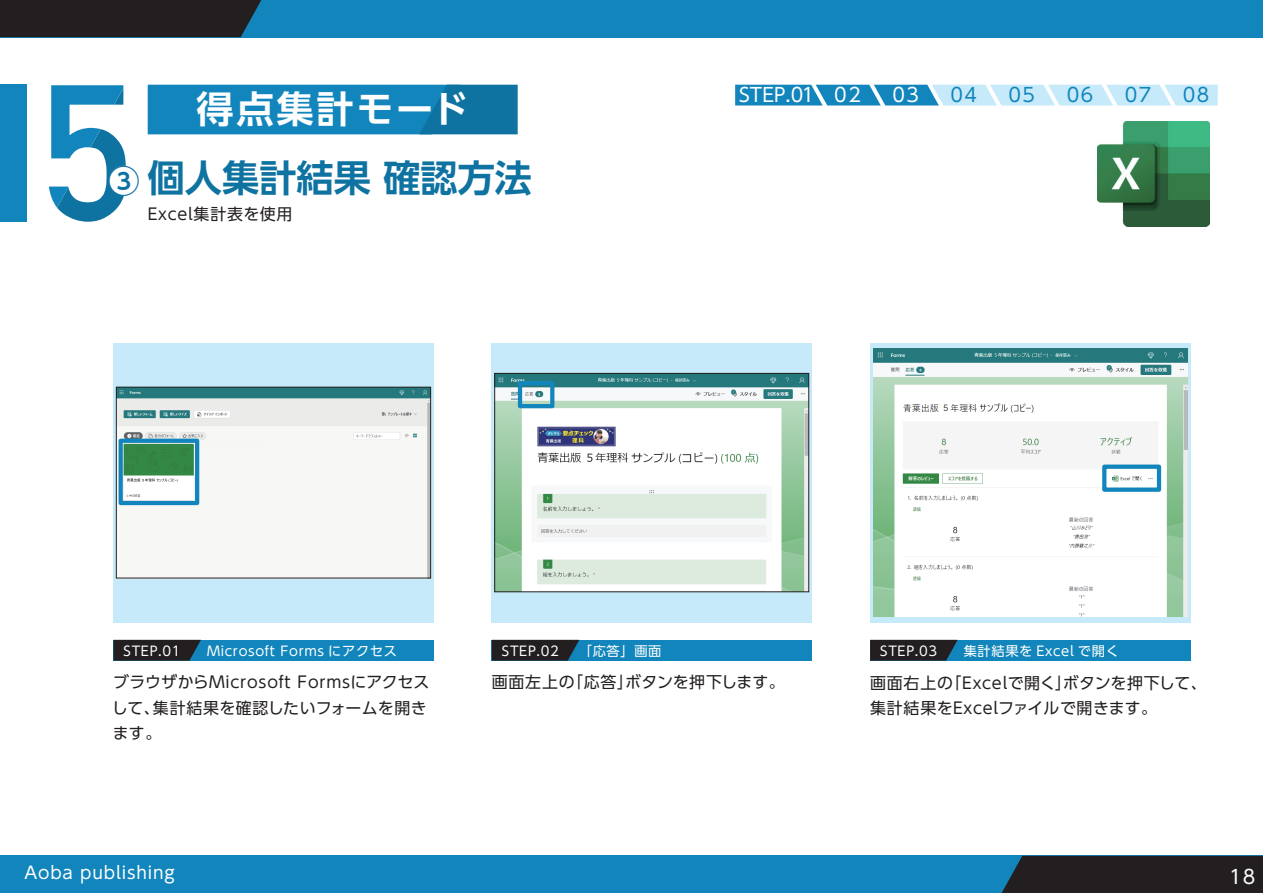
<style>
.page{position:relative;width:1263px;height:893px;background:#fff}
.page>*{position:absolute;margin:0;border:0;box-sizing:border-box;transform-origin:0 0}
.t1{font:700 37.2px "UD Shin Go Pro De";color:#0f73a2}
.t2{font:700 37.2px "UD Shin Go Pro De";letter-spacing:.075em;color:#fff}
.t3{font:700 31.95px "UD Shin Go Pro De";color:#0f73a2}
.t4{font:19.2px "UD Shin Go Pro";color:#fff}
.t5{font:19.2px "UD Shin Go Pro";letter-spacing:-.1em;color:#1286bc}
.t6{font:16.95px "UD Shin Go Pro";letter-spacing:.05em;color:#fff}
.t7{font:15.9px/25.5px "UD Shin Go Pro";letter-spacing:.035em;color:#231f20}
.t8{font:13.2px "UD Shin Go Pro";letter-spacing:.05em;color:#fff}
</style>
<div class="page">
<div style="left:0;top:0;width:1263px;height:37px;background:#1286bc"></div>
<div style="left:0;top:856px;width:1262px;height:37px;background:#1286bc"></div>
<div style="left:0;top:0;width:261px;height:37px;background:#231f20"></div>
<div style="left:1002px;top:856px;width:261px;height:37px;background:#231f20"></div>
<div style="left:0;top:85px;width:26px;height:137px;background:#1286bc"></div>
<svg style="left:49px;top:85px;width:77px;height:137px"></svg>
<svg style="left:148px;top:85px;width:370px;height:49px;background:#1181b6"></svg>
<div style="left:109px;top:166px;width:30px;height:29px;background:#fff;border-radius:50%"></div>
<div style="left:492px;top:343px;width:320px;height:279px;background:#c6eafa"></div>
<img style="left:496px;top:375px;width:311px;height:215px">
<div style="left:494px;top:373px;width:315px;height:219px;border:1px solid #231f20"></div>
<div style="left:870px;top:343px;width:320px;height:279px;background:linear-gradient(to right,#c6eafa,#c6eafa)"></div>
<div style="left:492px;top:640px;width:320px;height:21px;background:#1286bc"></div>
<svg style="left:492px;top:640px;width:87px;height:21px;background:#21272c"></svg>
<div style="left:870px;top:640px;width:320px;height:21px;background:#1286bc"></div>
<svg style="left:870px;top:640px;width:88px;height:21px;background:#21272d"></svg>
<div style="left:518px;top:381px;width:36px;height:27px;border:4px solid #1286bc"></div>
<div style="left:113px;top:343px;width:320px;height:279px;background:#c6eafa"></div>
<div style="left:113px;top:640px;width:320px;height:21px;background:#1286bc"></div>
<svg style="left:113px;top:640px;width:88px;height:21px;background:#21272d"></svg>
<img style="left:118px;top:389px;width:311px;height:187px">
<div style="left:116px;top:387px;width:315px;height:191px;border:1px solid #231f20"></div>
<div style="left:119px;top:439px;width:80px;height:66px;border:4px solid #1286bc"></div>
<img style="left:873px;top:349px;width:314px;height:267px">
<img style="left:1097px;top:121px;width:113px;height:105px">
<div style="left:1102px;top:465px;width:59px;height:27px;border:4px solid #1286bc"></div>
<svg style="left:735px;top:85px;width:483px;height:21px;background:#86c5e2"></svg>
<h2 class="t3" style="left:108px;top:154px;width:33px">③</h2>
<h1 class="t2" style="left:197px;top:79px;width:273px">得点集計モード</h1>
<h1 class="t1" style="left:148px;top:148px;width:386px">個人集計結果 確認方法</h1>
<p class="t7" style="left:148px;top:201px;width:146px">Excel集計表を使用</p>
<p class="t4" style="left:739px;top:79px;width:126px">STEP.0１ 0２</p>
<p class="t4" style="left:892px;top:79px;width:31px">0３</p>
<p class="t5" style="left:950px;top:79px;width:31px">0４</p>
<p class="t5" style="left:1008px;top:79px;width:31px">0５</p>
<p class="t5" style="left:1067px;top:79px;width:31px">0６</p>
<p class="t5" style="left:1125px;top:79px;width:31px">0７</p>
<p class="t5" style="left:1183px;top:79px;width:31px">0８</p>
<p class="t8" style="left:124px;top:640px;width:59px">STEP.01</p>
<p class="t8" style="left:207px;top:640px;width:191px">Microsoft Forms にアクセス</p>
<p class="t7" style="left:112px;top:669px;width:319px">ブラウザからMicrosoft Formsにアクセスして、集計結果を確認したいフォームを開きます。</p>
<p class="t6" style="left:25px;top:858px;width:151px">Aoba publishing</p>
<p class="t8" style="left:502px;top:640px;width:59px">STEP.02</p>
<p class="t8" style="left:579px;top:640px;width:84px">「応答」画面</p>
<p class="t8" style="left:880px;top:640px;width:59px">STEP.03</p>
<p class="t8" style="left:964px;top:640px;width:157px">集計結果を Excel で開く</p>
<p class="t7" style="left:870px;top:669px;width:338px">画面右上の「Excelで開く」ボタンを押下して、集計結果をExcelファイルで開きます。</p>
<p class="t7" style="left:492px;top:669px;width:294px">画面左上の「応答」ボタンを押下します。</p>
<p class="t4" style="left:1229px;top:861px;width:28px">18</p>
</div>
